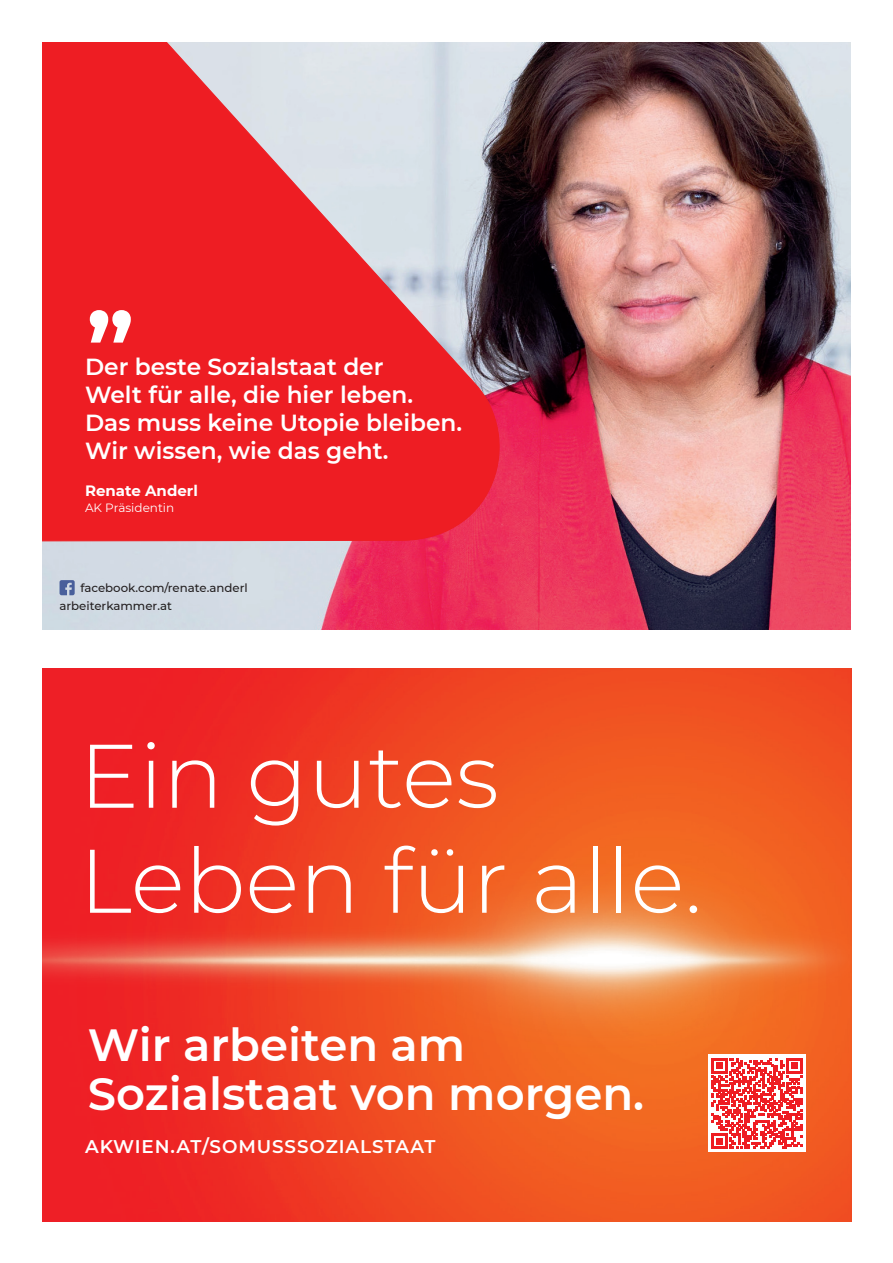
<style>
.page{position:relative;width:893px;height:1263px;background:#fff}
.page>*{position:absolute;margin:0;border:0;box-sizing:border-box;transform-origin:0 0}
.t1{font:300 90px/105px "Montserrat";color:#fff}
.t2{font:600 45px/49.5px "Montserrat";color:#fff}
.t3{font:600 23.25px "Montserrat";color:#fff}
.t4{font:600 18.3px "Montserrat";letter-spacing:.05em;color:#fff}
.t5{font:700 15px "Montserrat";color:#fff}
.t6{font:12px "Montserrat";color:#fff}
.Proxima_Cond_Light_11_2_14{font:500 11.7px "Montserrat";color:#231f20}
</style>
<div class="page">
<img style="left:43px;top:43px;width:807px;height:586px">
<svg style="left:43px;top:43px;width:466px;height:507px;background:#e24e55"></svg>
<svg style="left:90px;top:310px;width:41px;height:33px"></svg>
<svg style="left:60px;top:580px;width:15px;height:15px"></svg>
<img style="left:43px;top:668px;width:808px;height:553px">
<img style="left:43px;top:774px;width:808px;height:341px">
<div style="left:708px;top:1054px;width:98px;height:98px;background:#fff"></div>
<svg style="left:712px;top:1058px;width:90px;height:91px"></svg>
<p class="t3" style="left:85px;top:350px;width:300px">Der beste Sozialstaat der</p>
<p class="t3" style="left:85px;top:378px;width:330px">Welt für alle, die hier leben.</p>
<p class="t3" style="left:85px;top:406px;width:378px">Das muss keine Utopie bleiben.</p>
<p class="t3" style="left:85px;top:435px;width:305px">Wir wissen, wie das geht.</p>
<p class="t5" style="left:85px;top:480px;width:114px">Renate Anderl</p>
<p class="t6" style="left:85px;top:500px;width:91px">AK Präsidentin</p>
<p class="Proxima_Cond_Light_11_2_14" style="left:80px;top:580px;width:169px">facebook.com/renate.anderl</p>
<p class="Proxima_Cond_Light_11_2_14" style="left:60px;top:597px;width:114px">arbeiterkammer.at</p>
<p class="t1" style="left:79px;top:720px;width:625px">Ein gutes<br>Leben für alle.</p>
<p class="t2" style="left:88px;top:1018px;width:558px">Wir arbeiten am<br>Sozialstaat von morgen.</p>
<p class="t4" style="left:85px;top:1134px;width:352px">AKWIEN.AT/SOMUSSSOZIALSTAAT</p>
</div>
